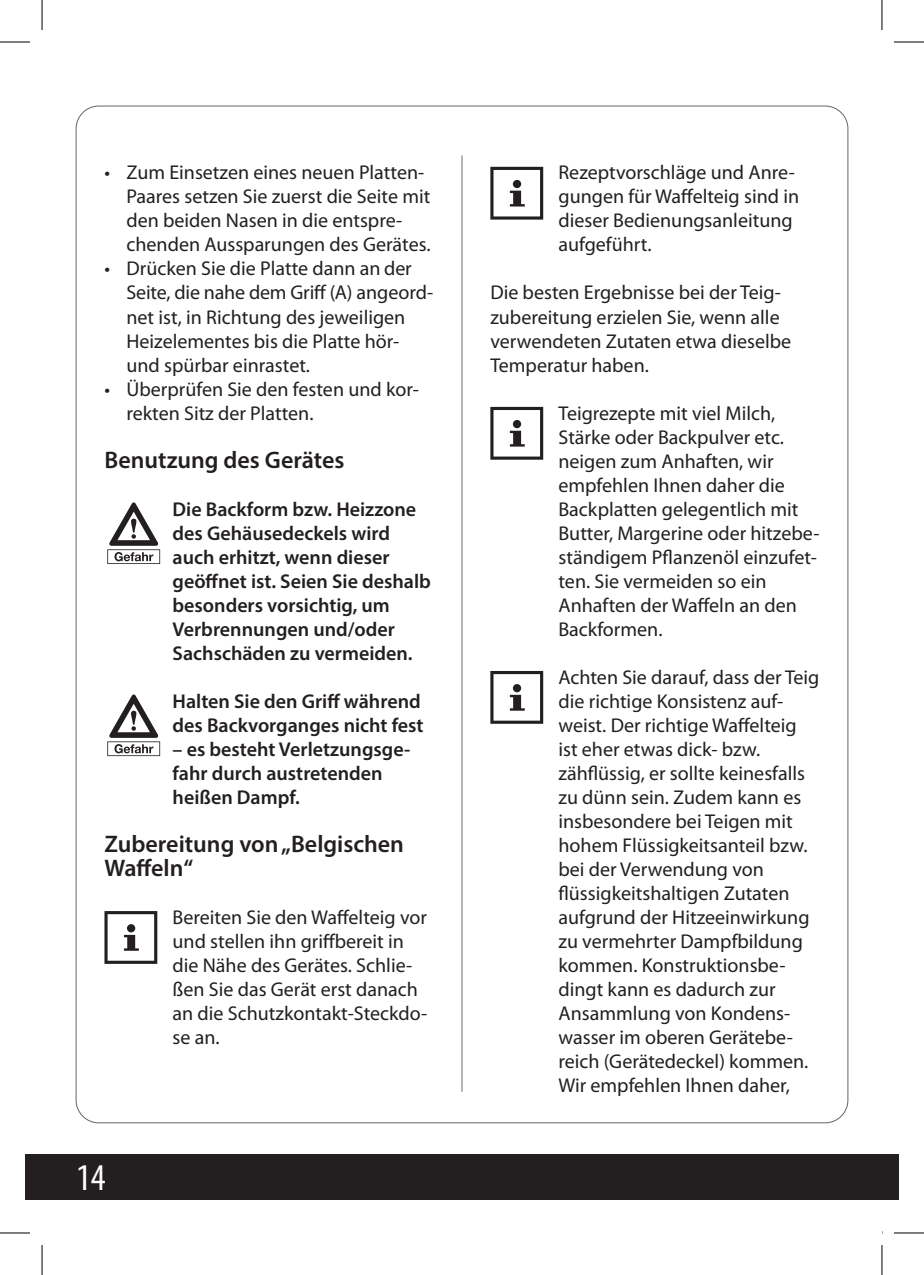
<style>
.page{position:relative;width:924px;height:1275px;background:#fff}
.page>*{position:absolute;margin:0;border:0;box-sizing:border-box;transform-origin:0 0}
.t1{font:condensed 38px "Myriad Pro";color:#fff}
.t2{font:600 24px/24px "Myriad Pro";color:#231f20}
.t3{font:20px/24px "Myriad Pro";color:#231f20}
.t4{font:600 20px/24px "Myriad Pro";color:#231f20}
</style>
<div class="page">
<div style="left:25px;top:1154px;width:873px;height:45px;background:#231f20"></div>
<hr style="left:461px;top:155px;width:1px;height:936px;background:#6c6d70">
<svg style="left:107px;top:502px;width:53px;height:62px"></svg>
<svg style="left:107px;top:694px;width:53px;height:62px"></svg>
<svg style="left:104px;top:911px;width:53px;height:53px"></svg>
<svg style="left:490px;top:167px;width:53px;height:53px"></svg>
<svg style="left:490px;top:407px;width:53px;height:53px"></svg>
<svg style="left:490px;top:671px;width:53px;height:53px"></svg>
<hr style="left:0;top:42px;width:30px;height:1px;background:#000">
<hr style="left:893px;top:42px;width:30px;height:1px;background:#000">
<hr style="left:0;top:1232px;width:30px;height:1px;background:#000">
<hr style="left:893px;top:1232px;width:30px;height:1px;background:#000">
<hr style="left:42px;top:0;width:1px;height:30px;background:#000">
<hr style="left:42px;top:1245px;width:1px;height:30px;background:#000">
<hr style="left:881px;top:0;width:1px;height:30px;background:#000">
<hr style="left:881px;top:1245px;width:1px;height:30px;background:#000">
<p class="t3" style="left:126px;top:161px;width:305px;text-indent:-22px">• Zum Einsetzen eines neuen Platten-Paares setzen Sie zuerst die Seite mit den beiden Nasen in die entspre&shy;chenden Aussparungen des Gerätes.</p>
<p class="t3" style="left:126px;top:257px;width:308px;text-indent:-22px">• Drücken Sie die Platte dann an der Seite, die nahe dem Griff (A) angeord&shy;net ist, in Richtung des jeweiligen Heizelementes bis die Platte hör&shy;und spürbar einrastet.</p>
<p class="t3" style="left:126px;top:377px;width:294px;text-indent:-22px">• Überprüfen Sie den festen und kor&shy;rekten Sitz der Platten.</p>
<p class="t2" style="left:104px;top:447px;width:241px">Benutzung des Gerätes</p>
<p class="t4" style="left:172px;top:496px;width:260px">Die Backform bzw. Heizzone des Gehäusedeckels wird auch erhitzt, wenn dieser geöffnet ist. Seien Sie deshalb besonders vorsichtig, um<br>Verbrennungen und/oder<br>Sachschäden zu vermeiden.</p>
<p class="t4" style="left:172px;top:688px;width:252px">Halten Sie den Griff während des Backvorganges nicht fest</p>
<p class="t4" style="left:172px;top:736px;width:239px">– es besteht Verletzungsge&shy;fahr durch austretenden heißen Dampf.</p>
<p class="t2" style="left:104px;top:831px;width:301px">Zubereitung von „Belgischen<br>Waffeln“</p>
<p class="t3" style="left:172px;top:905px;width:256px">Bereiten Sie den Waffelteig vor und stellen ihn griffbereit in die Nähe des Gerätes. Schlie&shy;ßen Sie das Gerät erst danach an die Schutzkontakt-Steckdo&shy;se an.</p>
<h1 class="t1" style="left:76px;top:1154px;width:31px">14</h1>
<p class="t3" style="left:558px;top:161px;width:242px">Rezeptvorschläge und Anre&shy;gungen für Waffelteig sind in dieser Bedienungsanleitung aufgeführt.</p>
<p class="t3" style="left:490px;top:281px;width:302px">Die besten Ergebnisse bei der Teig&shy;zubereitung erzielen Sie, wenn alle verwendeten Zutaten etwa dieselbe<br>Temperatur haben.</p>
<p class="t3" style="left:558px;top:401px;width:262px">Teigrezepte mit viel Milch,<br>Stärke oder Backpulver etc. neigen zum Anhaften, wir empfehlen Ihnen daher die<br>Backplatten gelegentlich mit<br>Butter, Margerine oder hitzebe&shy;ständigem Pflanzenöl einzufet&shy;ten. Sie vermeiden so ein<br>Anhaften der Waffeln an den<br>Backformen.</p>
<p class="t3" style="left:558px;top:665px;width:262px">Achten Sie darauf, dass der Teig die richtige Konsistenz auf&shy;weist. Der richtige Waffelteig ist eher etwas dick- bzw. zähflüssig, er sollte keinesfalls zu dünn sein. Zudem kann es insbesondere bei Teigen mit hohem Flüssigkeitsanteil bzw. bei der Verwendung von flüssigkeitshaltigen Zutaten aufgrund der Hitzeeinwirkung zu vermehrter Dampfbildung kommen. Konstruktionsbe&shy;dingt kann es dadurch zur<br>Ansammlung von Kondens&shy;wasser im oberen Gerätebe&shy;reich (Gerätedeckel) kommen.<br>Wir empfehlen Ihnen daher,</p>
</div>
